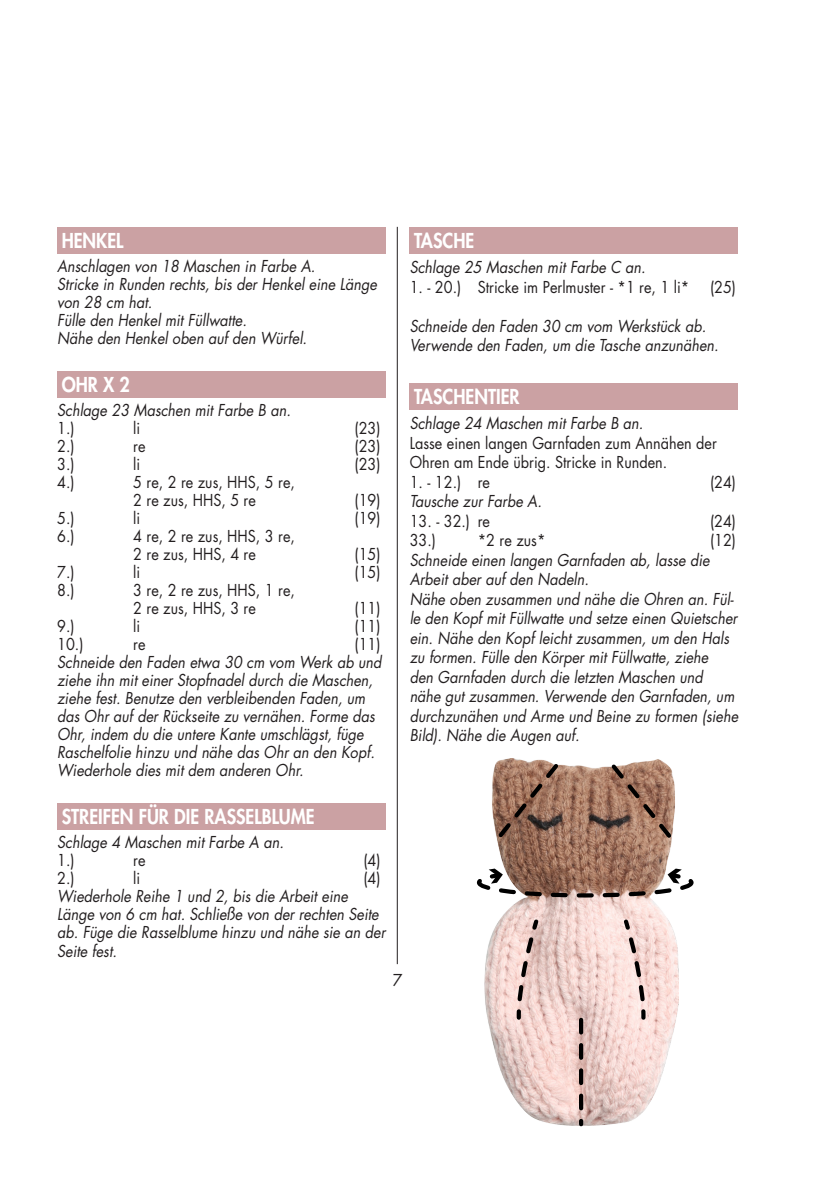
<style>
.page{position:relative;width:840px;height:1191px;background:#fff}
.page>*{position:absolute;margin:0;border:0;box-sizing:border-box;transform-origin:0 0}
.t1{font:800 20px "Futura Std";color:#fff;scale:.9 1}
.t2{font:italic 16px/18px "Futura Std";color:#231f20;scale:.9 1}
.t3{font:16px/19.6px "Futura Std";color:#231f20;scale:.9 1}
.t4{font:16px "Futura Std";color:#231f20}
</style>
<div class="page">
<hr style="left:397px;top:227px;width:1px;height:737px;background:#231f20">
<div style="left:57px;top:227px;width:328px;height:26px;background:#cba1a3"></div>
<div style="left:57px;top:371px;width:328px;height:26px;background:#cba1a3"></div>
<div style="left:57px;top:803px;width:328px;height:26px;background:#cba1a3"></div>
<div style="left:409px;top:227px;width:328px;height:26px;background:#cba1a3"></div>
<div style="left:409px;top:383px;width:328px;height:26px;background:#cba1a3"></div>
<img style="left:484px;top:758px;width:193px;height:367px">
<svg style="left:514px;top:916px;width:27px;height:106px;background:#d6bbb6"></svg>
<svg style="left:620px;top:916px;width:27px;height:106px;background:#e1c9c5"></svg>
<svg style="left:578px;top:1019px;width:5px;height:105px"></svg>
<svg style="left:490px;top:760px;width:71px;height:86px;background:#977362"></svg>
<svg style="left:607px;top:760px;width:70px;height:86px;background:#a5816e"></svg>
<svg style="left:476px;top:868px;width:217px;height:31px"></svg>
<p class="t1" style="left:62px;top:228px;width:70px">HENKEL</p>
<p class="t2" style="left:57px;top:257px;width:288px">Anschlagen von 18 Maschen in Farbe A.</p>
<p class="t2" style="left:57px;top:275px;width:356px">Stricke in Runden rechts, bis der Henkel eine Länge von 28 cm hat.</p>
<p class="t2" style="left:57px;top:311px;width:212px">Fülle den Henkel mit Füllwatte.</p>
<p class="t2" style="left:57px;top:329px;width:279px">Nähe den Henkel oben auf den Würfel.</p>
<p class="t1" style="left:62px;top:372px;width:77px">OHR X 2</p>
<p class="t2" style="left:57px;top:401px;width:261px">Schlage 23 Maschen mit Farbe B an.</p>
<p class="t3" style="left:57px;top:418px;width:21px">1.)</p>
<p class="t3" style="left:133px;top:418px;width:9px">li</p>
<p class="t3" style="left:354px;top:418px;width:30px">(23)</p>
<p class="t3" style="left:57px;top:436px;width:21px">2.)</p>
<p class="t3" style="left:133px;top:436px;width:15px">re</p>
<p class="t3" style="left:354px;top:436px;width:30px">(23)</p>
<p class="t3" style="left:57px;top:454px;width:21px">3.)</p>
<p class="t3" style="left:133px;top:454px;width:9px">li</p>
<p class="t3" style="left:354px;top:454px;width:30px">(23)</p>
<p class="t3" style="left:57px;top:472px;width:21px">4.)</p>
<p class="t3" style="left:133px;top:472px;width:181px">5 re, 2 re zus, HHS, 5 re,</p>
<p class="t3" style="left:133px;top:490px;width:138px">2 re zus, HHS, 5 re</p>
<p class="t3" style="left:354px;top:490px;width:30px">(19)</p>
<p class="t3" style="left:57px;top:508px;width:21px">5.)</p>
<p class="t3" style="left:133px;top:508px;width:9px">li</p>
<p class="t3" style="left:354px;top:508px;width:30px">(19)</p>
<p class="t3" style="left:57px;top:526px;width:21px">6.)</p>
<p class="t3" style="left:133px;top:526px;width:181px">4 re, 2 re zus, HHS, 3 re,</p>
<p class="t3" style="left:133px;top:544px;width:138px">2 re zus, HHS, 4 re</p>
<p class="t3" style="left:354px;top:544px;width:30px">(15)</p>
<p class="t3" style="left:57px;top:562px;width:21px">7.)</p>
<p class="t3" style="left:133px;top:562px;width:9px">li</p>
<p class="t3" style="left:354px;top:562px;width:30px">(15)</p>
<p class="t3" style="left:57px;top:580px;width:21px">8.)</p>
<p class="t3" style="left:133px;top:580px;width:181px">3 re, 2 re zus, HHS, 1 re,</p>
<p class="t3" style="left:133px;top:598px;width:138px">2 re zus, HHS, 3 re</p>
<p class="t3" style="left:354px;top:598px;width:30px">(11)</p>
<p class="t3" style="left:57px;top:616px;width:21px">9.)</p>
<p class="t3" style="left:133px;top:616px;width:9px">li</p>
<p class="t3" style="left:354px;top:616px;width:30px">(11)</p>
<p class="t3" style="left:57px;top:634px;width:31px">10.)</p>
<p class="t3" style="left:133px;top:634px;width:15px">re</p>
<p class="t3" style="left:354px;top:634px;width:30px">(11)</p>
<p class="t2" style="left:57px;top:653px;width:361px">Schneide den Faden etwa 30 cm vom Werk ab und ziehe ihn mit einer Stopfnadel durch die Maschen, ziehe fest. Benutze den verbleibenden Faden, um das Ohr auf der Rückseite zu vernähen. Forme das Ohr, indem du die untere Kante umschlägst, füge Raschelfolie hinzu und nähe das Ohr an den Kopf.<br>Wiederhole dies mit dem anderen Ohr.</p>
<p class="t1" style="left:62px;top:804px;width:282px">STREIFEN FÜR DIE RASSELBLUME</p>
<p class="t2" style="left:57px;top:833px;width:253px">Schlage 4 Maschen mit Farbe A an.</p>
<p class="t3" style="left:57px;top:850px;width:21px">1.)</p>
<p class="t3" style="left:133px;top:850px;width:15px">re</p>
<p class="t3" style="left:363px;top:850px;width:21px">(4)</p>
<p class="t3" style="left:57px;top:868px;width:21px">2.)</p>
<p class="t3" style="left:133px;top:868px;width:9px">li</p>
<p class="t3" style="left:363px;top:868px;width:21px">(4)</p>
<p class="t2" style="left:57px;top:887px;width:366px">Wiederhole Reihe 1 und 2, bis die Arbeit eine<br>Länge von 6 cm hat. Schließe von der rechten Seite ab. Füge die Rasselblume hinzu und nähe sie an der</p>
<p class="t2" style="left:57px;top:942px;width:68px">Seite fest.</p>
<p class="t1" style="left:414px;top:228px;width:68px">TASCHE</p>
<p class="t2" style="left:409px;top:258px;width:263px">Schlage 25 Maschen mit Farbe C an.</p>
<p class="t3" style="left:409px;top:277px;width:312px">1. - 20.) Stricke im Perlmuster - *1 re, 1 li*</p>
<p class="t3" style="left:709px;top:277px;width:30px">(25)</p>
<p class="t2" style="left:409px;top:317px;width:331px">Schneide den Faden 30 cm vom Werkstück ab.</p>
<p class="t2" style="left:409px;top:336px;width:344px">Verwende den Faden, um die Tasche anzunähen.</p>
<p class="t1" style="left:414px;top:384px;width:118px">TASCHENTIER</p>
<p class="t2" style="left:409px;top:414px;width:261px">Schlage 24 Maschen mit Farbe B an.</p>
<p class="t3" style="left:409px;top:433px;width:342px">Lasse einen langen Garnfaden zum Annähen der<br>Ohren am Ende übrig. Stricke in Runden.</p>
<p class="t3" style="left:409px;top:472px;width:91px">1. - 12.) re</p>
<p class="t3" style="left:709px;top:472px;width:30px">(24)</p>
<p class="t2" style="left:409px;top:492px;width:148px">Tausche zur Farbe A.</p>
<p class="t3" style="left:409px;top:511px;width:91px">13. - 32.) re</p>
<p class="t3" style="left:709px;top:511px;width:30px">(24)</p>
<p class="t3" style="left:409px;top:530px;width:31px">33.)</p>
<p class="t3" style="left:477px;top:530px;width:77px">*2 re zus*</p>
<p class="t3" style="left:709px;top:530px;width:30px">(12)</p>
<p class="t2" style="left:409px;top:550px;width:335px;line-height:19.6px">Schneide einen langen Garnfaden ab, lasse die<br>Arbeit aber auf den Nadeln.</p>
<p class="t2" style="left:409px;top:589px;width:366px;line-height:19.6px">Nähe oben zusammen und nähe die Ohren an. Fül&shy;le den Kopf mit Füllwatte und setze einen Quietscher ein. Nähe den Kopf leicht zusammen, um den Hals zu formen. Fülle den Körper mit Füllwatte, ziehe<br>den Garnfaden durch die letzten Maschen und<br>nähe gut zusammen. Verwende den Garnfaden, um durchzunähen und Arme und Beine zu formen (siehe Bild). Nähe die Augen auf.</p>
<p class="t4" style="left:392px;top:969px;width:11px">7</p>
</div>
